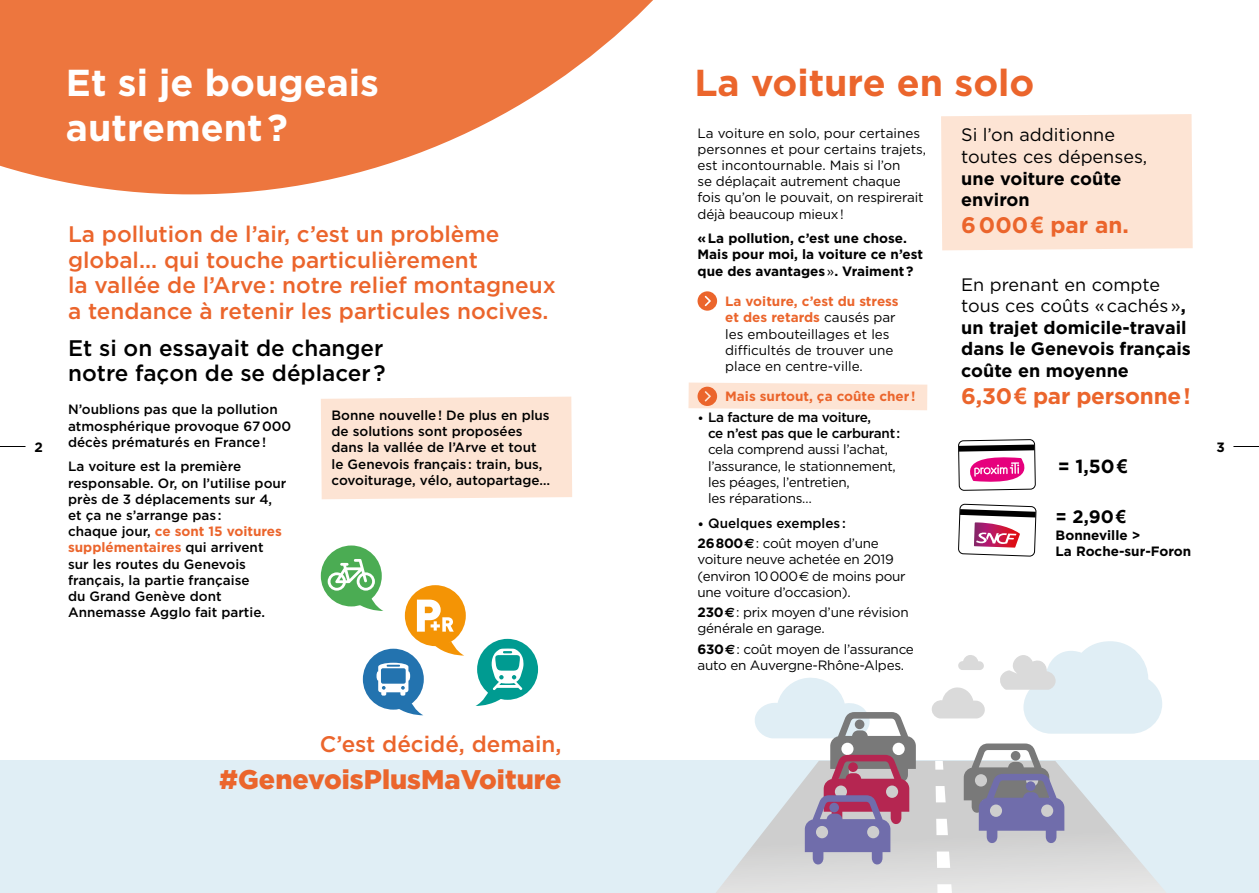
<style>
.page{position:relative;width:1259px;height:893px;background:#fff}
.page>*{position:absolute;margin:0;border:0;box-sizing:border-box;transform-origin:0 0}
.t1{font:700 37.5px/45px "Gotham HTF";color:#fff}
.t2{font:700 37.5px "Gotham HTF";color:#eb652c}
.t3{font:900 27px "Gotham HTF";color:#eb652c}
.t4{font:500 22.5px/25.5px "Gotham HTF";color:#eb652c}
.t5{font:500 22.5px/25.5px "Gotham HTF";color:#000}
.t6{font:700 22.5px "Gotham HTF";letter-spacing:-.01em;color:#eb652c}
.t7{font:700 18.9px "Gotham HTF";color:#000}
.t8{font:700 18px/21.6px "Gotham HTF";color:#000}
.t9{font:18px/21.6px "Gotham HTF";color:#000}
.t10{font:500 13.5px/16.2px "Gotham HTF";color:#000}
.t11{font:13.5px/16.2px "Gotham HTF";letter-spacing:-.02em;color:#000}
.t12{font:700 13.5px/16.2px "Gotham HTF";color:#000}
.t13{font:13.5px/16.2px "Gotham HTF";color:#000}
.t14{font:500 13.5px/16.2px "Gotham HTF";letter-spacing:-.02em;color:#000}
.t15{font:700 13.5px "Gotham HTF";color:#eb652c}
.s1{font-weight:400}
.s2{font-weight:700;color:#eb652c}
.s3{font-weight:700}
.s4{font-family:"Euro Sans";font-weight:700}
.s5{font-family:"Euro Sans"}
.s6{font-family:"Arial"}
</style>
<div class="page">
<div style="left:0;top:761px;width:1259px;height:132px;background:#e0eef5"></div>
<svg style="left:0;top:0;width:653px;height:194px;fill:#ed763e"></svg>
<div style="left:941px;top:114px;width:251px;height:136px;background:#fde4d4"></div>
<svg style="left:958px;top:655px;width:26px;height:15px"></svg>
<svg style="left:1000px;top:641px;width:162px;height:93px"></svg>
<svg style="left:932px;top:687px;width:53px;height:31px"></svg>
<svg style="left:716px;top:761px;width:450px;height:132px"></svg>
<svg style="left:935px;top:761px;width:8px;height:9px"></svg>
<svg style="left:935px;top:786px;width:17px;height:107px;background:#e3e3e3"></svg>
<svg style="left:753px;top:678px;width:163px;height:189px"></svg>
<svg style="left:963px;top:743px;width:101px;height:102px;background:#9e9db2"></svg>
<div style="left:321px;top:397px;width:251px;height:102px;background:#fde4d4"></div>
<svg style="left:697px;top:291px;width:20px;height:20px"></svg>
<svg style="left:688px;top:383px;width:239px;height:27px;background:#fce0cf"></svg>
<svg style="left:958px;top:439px;width:79px;height:117px"></svg>
<svg style="left:321px;top:545px;width:145px;height:170px"></svg>
<svg style="left:475px;top:639px;width:63px;height:67px"></svg>
<svg style="left:0;top:446px;width:26px;height:1px"></svg>
<svg style="left:1233px;top:446px;width:26px;height:1px"></svg>
<h1 class="t1" style="left:66px;top:59px;width:315px">Et si je bougeais autrement?</h1>
<h1 class="t2" style="left:694px;top:61px;width:342px">La voiture en solo</h1>
<p class="t11" style="left:697px;top:124px;width:230px">La voiture en solo, pour certaines personnes et pour certains trajets, est incontournable. Mais si l’on<br>se déplaçait autrement chaque fois qu’on le pouvait, on respirerait déjà beaucoup mieux!</p>
<p class="t12" style="left:697px;top:230px;width:227px">«La pollution, c’est une chose.<br>Mais pour moi, la voiture ce n’est que des avantages<span class="s1">»</span>. Vraiment?</p>
<p class="t13" style="left:725px;top:293px;width:175px"><span class="s2">La voiture, c’est du stress et des retards</span> causés par les embouteillages et les difficultés de trouver une place en centre-ville.</p>
<p class="t15" style="left:725px;top:389px;width:192px">Mais surtout, ça coûte cher !</p>
<p class="t14" style="left:708px;top:409px;width:194px;text-indent:-11px"><span class="s1">•</span> La facture de ma voiture,<br>ce n’est pas que le carburant:</p>
<p class="t11" style="left:708px;top:441px;width:189px">cela comprend aussi l’achat, l’assurance, le stationnement, les péages, l’entretien,<br>les réparations…</p>
<p class="t10" style="left:697px;top:512px;width:183px;line-height:20.4px">• Quelques exemples :<br><span class="s3">26800</span><span class="s4">€</span><span class="s1">: coût moyen d’une</span></p>
<p class="t11" style="left:697px;top:551px;width:210px">voiture neuve achetée en 2019 (environ 10000<span class="s5">€</span> de moins pour une voiture d’occasion).</p>
<p class="t11" style="left:697px;top:604px;width:213px"><span class="s3">230</span><span class="s4">€</span>: prix moyen d’une révision générale en garage.</p>
<p class="t11" style="left:697px;top:641px;width:218px"><span class="s3">630</span><span class="s4">€</span>: coût moyen de l’assurance auto en Auvergne-Rhône-Alpes.</p>
<h3 class="t9" style="left:961px;top:124px;width:188px">Si l’on additionne toutes ces dépenses,</h3>
<h3 class="t8" style="left:961px;top:167px;width:162px">une voiture coûte environ</h3>
<h3 class="t6" style="left:961px;top:212px;width:169px">6000<span class="s6">€</span> par an.</h3>
<h3 class="t4" style="left:68px;top:221px;width:489px">La pollution de l’air, c’est un problème global... qui touche particulièrement<br>la vallée de l’Arve: notre relief montagneux a tendance à retenir les particules nocives.</h3>
<h3 class="t8" style="left:961px;top:273px;width:231px"><span class="s1">En prenant en compte tous ces coûts «cachés»</span>, un trajet domicile-travail dans le Genevois français coûte en moyenne</h3>
<h3 class="t6" style="left:961px;top:383px;width:231px">6,30<span class="s6">€</span> par personne!</h3>
<h3 class="t5" style="left:68px;top:335px;width:319px">Et si on essayait de changer notre façon de se déplacer?</h3>
<p class="t10" style="left:68px;top:401px;width:225px">N’oublions pas que la pollution atmosphérique provoque 67000 décès prématurés en France!</p>
<p class="t10" style="left:68px;top:458px;width:220px">La voiture est la première responsable. Or, on l’utilise pour près de 3 déplacements sur 4, et ça ne s’arrange pas :<br>chaque jour, <span class="s2">ce sont 15 voitures supplémentaires</span> qui arrivent sur les routes du Genevois français, la partie française<br>du Grand Genève dont<br>Annemasse Agglo fait partie.</p>
<p class="t10" style="left:331px;top:407px;width:220px">Bonne nouvelle! De plus en plus de solutions sont proposées dans la vallée de l’Arve et tout le Genevois français : train, bus, covoiturage, vélo, autopartage…</p>
<p class="t12" style="left:34px;top:438px;width:10px">2</p>
<p class="t12" style="left:1216px;top:438px;width:10px">3</p>
<h3 class="t7" style="left:1057px;top:455px;width:71px">= 1,50<span class="s6">€</span></h3>
<h3 class="t8" style="left:1055px;top:505px;width:72px">= 2,90<span class="s6">€</span></h3>
<p class="t12" style="left:1055px;top:527px;width:137px">Bonneville &gt;<br>La Roche-sur-Foron</p>
<h3 class="t4" style="left:320px;top:731px;width:243px">C’est décidé, demain,</h3>
<h2 class="t3" style="left:219px;top:764px;width:344px">#GenevoisPlusMaVoiture</h2>
</div>
